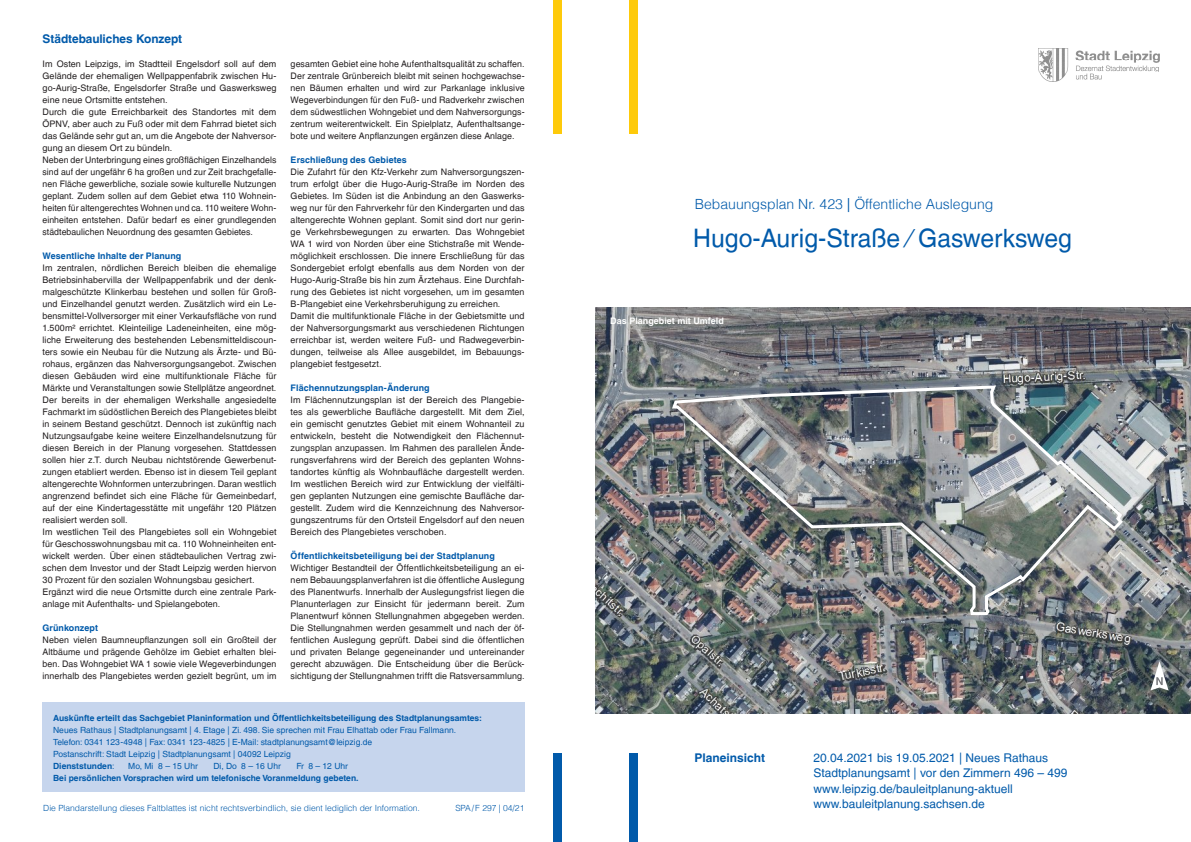
<style>
.page{position:relative;width:1191px;height:842px;background:#fff}
.page>*{position:absolute;margin:0;border:0;box-sizing:border-box;transform-origin:0 0}
.t1{font:25.5px "Helvetica LT";color:#015aaa}
.t2{font:300 14px "Helvetica LT";color:#015aaa}
.t3{font:12px/15.5px "Helvetica LT";color:#015aaa}
.t4{font:700 12px "Helvetica LT";color:#015aaa}
.t5{font:9px/12px "Helvetica LT";letter-spacing:.01em;color:#231f20;text-align:justify}
.t6{font:700 9px "Helvetica LT";letter-spacing:.01em;color:#015aaa}
.t7{font:700 9px "Helvetica LT";color:#fff}
.t8{font:8.5px/12px "Helvetica LT";color:#015aaa}
.t9{font:700 8.5px "Helvetica LT";color:#015aaa}
.t10{font:300 8.5px "Helvetica LT";color:#015aaa}
.s1{font-weight:700}
.s2{font-weight:400}
</style>
<div class="page">
<img style="left:595px;top:307px;width:596px;height:406px">
<div style="left:629px;top:0;width:9px;height:133px;background:#feca0a"></div>
<div style="left:553px;top:0;width:8px;height:133px;background:#feca0a"></div>
<div style="left:629px;top:753px;width:9px;height:89px;background:#015aaa"></div>
<div style="left:553px;top:753px;width:8px;height:89px;background:#015aaa"></div>
<img style="left:1038px;top:48px;width:121px;height:34px">
<div style="left:43px;top:703px;width:481px;height:89px;background:#c6d5ed"></div>
<img style="left:670px;top:384px;width:455px;height:233px">
<svg style="left:1150px;top:661px;width:18px;height:29px"></svg>
<h3 class="t4" style="left:43px;top:31px;width:141px">Städtebauliches Konzept</h3>
<p class="t5" style="left:43px;top:57px;width:235px;text-align:left">Im Osten Leipzigs, im Stadtteil Engelsdorf soll auf dem Gelände der ehemaligen Wellpappenfabrik zwischen Hu&shy;go-Aurig-Straße, Engelsdorfer Straße und Gaswerksweg eine neue Ortsmitte entstehen.<br>Durch die gute Erreichbarkeit des Standortes mit dem ÖPNV, aber auch zu Fuß oder mit dem Fahrrad bietet sich das Gelände sehr gut an, um die Angebote der Nahversor&shy;gung an diesem Ort zu bündeln.<br>Neben der Unterbringung eines großflächigen Einzelhandels sind auf der ungefähr 6 ha großen und zur Zeit brachgefalle&shy;nen Fläche gewerbliche, soziale sowie kulturelle Nutzungen geplant. Zudem sollen auf dem Gebiet etwa 110 Wohnein&shy;heiten für altengerechtes Wohnen und ca. 110 weitere Wohn&shy;einheiten entstehen. Dafür bedarf es einer grundlegenden städtebaulichen Neuordnung des gesamten Gebietes.</p>
<p class="t6" style="left:43px;top:250px;width:140px">Wesentliche Inhalte der Planung</p>
<p class="t5" style="left:43px;top:261px;width:235px;text-align:left">Im zentralen, nördlichen Bereich bleiben die ehemalige Betriebsinhabervilla der Wellpappenfabrik und der denk&shy;malgeschützte Klinkerbau bestehen und sollen für Groß&shy;und Einzelhandel genutzt werden. Zusätzlich wird ein Le&shy;bensmittel-Vollversorger mit einer Verkaufsfläche von rund 1.500m² errichtet. Kleinteilige Ladeneinheiten, eine mög&shy;liche Erweiterung des bestehenden Lebensmitteldiscoun&shy;ters sowie ein Neubau für die Nutzung als Ärzte- und Bü&shy;rohaus, ergänzen das Nahversorgungsangebot. Zwischen diesen Gebäuden wird eine multifunktionale Fläche für Märkte und Veranstaltungen sowie Stellplätze angeordnet.<br>Der bereits in der ehemaligen Werkshalle angesiedelte Fachmarkt im südöstlichen Bereich des Plangebietes bleibt in seinem Bestand geschützt. Dennoch ist zukünftig nach Nutzungsaufgabe keine weitere Einzelhandelsnutzung für diesen Bereich in der Planung vorgesehen. Stattdessen sollen hier z.T. durch Neubau nichtstörende Gewerbenut&shy;zungen etabliert werden. Ebenso ist in diesem Teil geplant altengerechte Wohnformen unterzubringen. Daran westlich angrenzend befindet sich eine Fläche für Gemeinbedarf, auf der eine Kindertagesstätte mit ungefähr 120 Plätzen realisiert werden soll.<br>Im westlichen Teil des Plangebietes soll ein Wohngebiet für Geschosswohnungsbau mit ca. 110 Wohneinheiten ent&shy;wickelt werden. Über einen städtebaulichen Vertrag zwi&shy;schen dem Investor und der Stadt Leipzig werden hiervon 30 Prozent für den sozialen Wohnungsbau gesichert.<br>Ergänzt wird die neue Ortsmitte durch eine zentrale Park&shy;anlage mit Aufenthalts- und Spielangeboten.</p>
<p class="t6" style="left:43px;top:622px;width:57px">Grünkonzept</p>
<p class="t5" style="left:43px;top:633px;width:235px">Neben vielen Baumneupflanzungen soll ein Großteil der Altbäume und prägende Gehölze im Gebiet erhalten blei&shy;ben. Das Wohngebiet WA 1 sowie viele Wegeverbindungen innerhalb des Plangebietes werden gezielt begrünt, um im</p>
<p class="t5" style="left:291px;top:57px;width:235px">gesamten Gebiet eine hohe Aufenthaltsqualität zu schaffen.<br>Der zentrale Grünbereich bleibt mit seinen hochgewachse&shy;nen Bäumen erhalten und wird zur Parkanlage inklusive Wegeverbindungen für den Fuß- und Radverkehr zwischen dem südwestlichen Wohngebiet und dem Nahversorgungs&shy;zentrum weiterentwickelt. Ein Spielplatz, Aufenthaltsange&shy;bote und weitere Anpflanzungen ergänzen diese Anlage.</p>
<p class="t6" style="left:291px;top:154px;width:118px">Erschließung des Gebietes</p>
<p class="t5" style="left:291px;top:165px;width:235px;text-align:left">Die Zufahrt für den Kfz-Verkehr zum Nahversorgungszen&shy;trum erfolgt über die Hugo-Aurig-Straße im Norden des Gebietes. Im Süden ist die Anbindung an den Gaswerks&shy;weg nur für den Fahrverkehr für den Kindergarten und das altengerechte Wohnen geplant. Somit sind dort nur gerin&shy;ge Verkehrsbewegungen zu erwarten. Das Wohngebiet WA 1 wird von Norden über eine Stichstraße mit Wende&shy;möglichkeit erschlossen. Die innere Erschließung für das Sondergebiet erfolgt ebenfalls aus dem Norden von der Hugo-Aurig-Straße bis hin zum Ärztehaus. Eine Durchfah&shy;rung des Gebietes ist nicht vorgesehen, um im gesamten B-Plangebiet eine Verkehrsberuhigung zu erreichen.<br>Damit die multifunktionale Fläche in der Gebietsmitte und der Nahversorgungsmarkt aus verschiedenen Richtungen erreichbar ist, werden weitere Fuß- und Radwegeverbin&shy;dungen, teilweise als Allee ausgebildet, im Bebauungs&shy;plangebiet festgesetzt.</p>
<p class="t6" style="left:291px;top:382px;width:140px">Flächennutzungsplan-Änderung</p>
<p class="t5" style="left:291px;top:393px;width:235px">Im Flächennutzungsplan ist der Bereich des Plangebie&shy;tes als gewerbliche Baufläche dargestellt. Mit dem Ziel, ein gemischt genutztes Gebiet mit einem Wohnanteil zu entwickeln, besteht die Notwendigkeit den Flächennut&shy;zungsplan anzupassen. Im Rahmen des parallelen Ände&shy;rungsverfahrens wird der Bereich des geplanten Wohns&shy;tandortes künftig als Wohnbaufläche dargestellt werden.<br>Im westlichen Bereich wird zur Entwicklung der vielfälti&shy;gen geplanten Nutzungen eine gemischte Baufläche dar&shy;gestellt. Zudem wird die Kennzeichnung des Nahversor&shy;gungszentrums für den Ortsteil Engelsdorf auf den neuen Bereich des Plangebietes verschoben.</p>
<p class="t6" style="left:291px;top:550px;width:206px">Öffentlichkeitsbeteiligung bei der Stadtplanung</p>
<p class="t5" style="left:291px;top:561px;width:235px">Wichtiger Bestandteil der Öffentlichkeitsbeteiligung an ei&shy;nem Bebauungsplanverfahren ist die öffentliche Auslegung des Planentwurfs. Innerhalb der Auslegungsfrist liegen die Planunterlagen zur Einsicht für jedermann bereit. Zum Planentwurf können Stellungnahmen abgegeben werden.<br>Die Stellungnahmen werden gesammelt und nach der öf&shy;fentlichen Auslegung geprüft. Dabei sind die öffentlichen und privaten Belange gegeneinander und untereinander gerecht abzuwägen. Die Entscheidung über die Berück&shy;sichtigung der Stellungnahmen trifft die Ratsversammlung.</p>
<p class="t9" style="left:53px;top:713px;width:430px">Auskünfte erteilt das Sachgebiet Planinformation und Öffentlichkeitsbeteiligung des Stadtplanungsamtes:</p>
<p class="t8" style="left:53px;top:724px;width:404px">Neues Rathaus | Stadtplanungsamt | 4. Etage | Zi. 498. Sie sprechen mit Frau Elhattab oder Frau Fallmann.<br>Telefon: 0341 123-4948 | Fax: 0341 123-4825 | E-Mail: stadtplanungsamt@leipzig.de<br>Postanschrift: Stadt Leipzig | Stadtplanungsamt | 04092 Leipzig<br><span class="s1">Dienststunden</span>:</p>
<p class="t8" style="left:128px;top:760px;width:71px">Mo, Mi 8 – 15 Uhr</p>
<p class="t8" style="left:213px;top:760px;width:69px">Di, Do 8 – 16 Uhr</p>
<p class="t8" style="left:296px;top:760px;width:53px">Fr 8 – 12 Uhr</p>
<p class="t9" style="left:53px;top:773px;width:307px">Bei persönlichen Vorsprachen wird um telefonische Voranmeldung gebeten.</p>
<p class="t10" style="left:43px;top:802px;width:378px">Die Plandarstellung dieses Faltblattes ist nicht rechtsverbindlich, sie dient lediglich der Information.</p>
<p class="t10" style="left:455px;top:802px;width:71px">SPA/F 297 | 04/21</p>
<h2 class="t2" style="left:694px;top:195px;width:300px">Bebauungsplan Nr. 423 <span class="s2">|</span> Öffentliche Auslegung</h2>
<h1 class="t1" style="left:693px;top:223px;width:380px">Hugo-Aurig-Straße ∕ Gaswerksweg</h1>
<p class="t7" style="left:610px;top:315px;width:115px">Das Plangebiet mit Umfeld</p>
<h3 class="t4" style="left:694px;top:750px;width:72px">Planeinsicht</h3>
<h3 class="t3" style="left:813px;top:750px;width:255px">20.04.2021 bis 19.05.2021 | Neues Rathaus Stadtplanungsamt | vor den Zimmern 496 – 499 www.leipzig.de/bauleitplanung-aktuell www.bauleitplanung.sachsen.de</h3>
</div>
